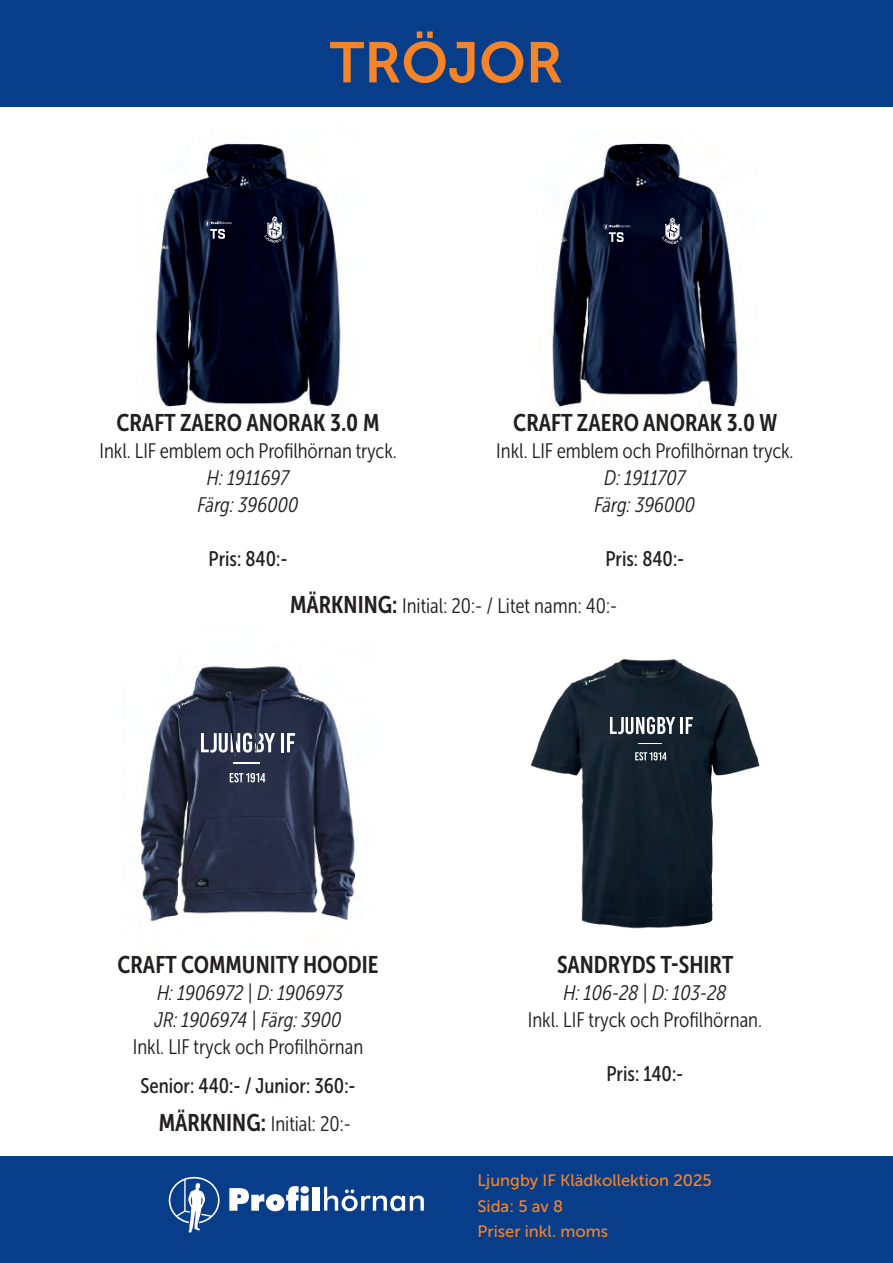
<style>
.page{position:relative;width:893px;height:1263px;background:#fff}
.page>*{position:absolute;margin:0;border:0;box-sizing:border-box;transform-origin:0 0}
.t1{font:57px "Museo Sans 700";color:#f58429}
.t2{font:24px "Museo Sans Cond 700";color:#231f20}
.t3{font:21px "Museo Sans Cond 300";color:#231f20}
.t4{font:italic 21px/27px "Museo Sans Cond 300";color:#231f20;text-align:center}
.t5{font:21px "Museo Sans Cond 500";color:#231f20}
.t6{font:16.5px/25.5px "Museo Sans 500";color:#f58429}
.s1{font-family:"Museo Sans Cond 700";font-size:24px}
</style>
<div class="page">
<img style="left:551px;top:143px;width:187px;height:264px">
<svg style="left:662px;top:218px;width:20px;height:26px"></svg>
<svg style="left:603px;top:224px;width:27px;height:18px"></svg>
<div style="left:0;top:0;width:893px;height:106px;background:#083e89"></div>
<div style="left:0;top:1157px;width:893px;height:106px;background:#083e89"></div>
<svg style="left:169px;top:1177px;width:51px;height:55px"></svg>
<div style="left:312px;top:1187px;width:8px;height:24px;background:#fff"></div>
<svg style="left:324px;top:1187px;width:100px;height:24px"></svg>
<svg style="left:229px;top:1186px;width:80px;height:25px"></svg>
<img style="left:155px;top:143px;width:186px;height:264px">
<svg style="left:264px;top:216px;width:21px;height:27px"></svg>
<svg style="left:204px;top:221px;width:28px;height:18px"></svg>
<img style="left:140px;top:666px;width:216px;height:256px">
<svg style="left:201px;top:733px;width:74px;height:19px"></svg>
<hr style="left:281px;top:733px;width:3px;height:19px;background:#fff">
<svg style="left:287px;top:733px;width:8px;height:19px"></svg>
<svg style="left:230px;top:773px;width:35px;height:9px"></svg>
<svg style="left:233px;top:762px;width:27px;height:1px"></svg>
<img style="left:229px;top:715px;width:32px;height:43px">
<svg style="left:177px;top:697px;width:21px;height:12px"></svg>
<img style="left:530px;top:659px;width:230px;height:270px">
<svg style="left:610px;top:717px;width:65px;height:17px"></svg>
<hr style="left:680px;top:717px;width:3px;height:17px;background:#fff">
<svg style="left:686px;top:717px;width:7px;height:17px"></svg>
<svg style="left:635px;top:752px;width:31px;height:8px"></svg>
<svg style="left:638px;top:743px;width:24px;height:1px"></svg>
<svg style="left:584px;top:675px;width:22px;height:11px"></svg>
<h1 class="t1" style="left:330px;top:31px;width:235px">TRÖJOR</h1>
<p class="t2" style="left:117px;top:410px;width:265px">CRAFT ZAERO ANORAK 3.0 M</p>
<p class="t3" style="left:99px;top:440px;width:299px">Inkl. LIF emblem och Profilhörnan tryck.</p>
<p class="t4" style="left:198px;top:465px;width:102px">H: 1911697<br>Färg: 396000</p>
<p class="t5" style="left:209px;top:548px;width:81px">Pris: 840:-</p>
<p class="t2" style="left:513px;top:410px;width:265px">CRAFT ZAERO ANORAK 3.0 W</p>
<p class="t3" style="left:496px;top:440px;width:299px">Inkl. LIF emblem och Profilhörnan tryck.</p>
<p class="t4" style="left:594px;top:465px;width:102px">D: 1911707<br>Färg: 396000</p>
<p class="t5" style="left:605px;top:548px;width:81px">Pris: 840:-</p>
<p class="t3" style="left:290px;top:595px;width:329px"><span class="s1">MÄRKNING:</span> Initial: 20:- / Litet namn: 40:-</p>
<p class="t2" style="left:118px;top:951px;width:262px">CRAFT COMMUNITY HOODIE</p>
<p class="t4" style="left:155px;top:979px;width:190px;text-align:left">H: 1906972 | D: 1906973<br>JR: 1906974 | Färg: 3900</p>
<p class="t3" style="left:133px;top:1035px;width:232px">Inkl. LIF tryck och Profilhörnan</p>
<p class="t5" style="left:140px;top:1074px;width:217px">Senior: 440:- / Junior: 360:-</p>
<p class="t3" style="left:159px;top:1112px;width:194px"><span class="s1">MÄRKNING:</span> Initial: 20:-</p>
<p class="t2" style="left:557px;top:951px;width:178px">SANDRYDS T-SHIRT</p>
<p class="t4" style="left:563px;top:979px;width:164px">H: 106-28 | D: 103-28</p>
<p class="t3" style="left:528px;top:1008px;width:236px">Inkl. LIF tryck och Profilhörnan.</p>
<p class="t5" style="left:606px;top:1062px;width:78px">Pris: 140:-</p>
<p class="t6" style="left:478px;top:1168px;width:236px">Ljungby IF Klädkollektion 2025<br>Sida: 5 av 8<br>Priser inkl. moms</p>
</div>
